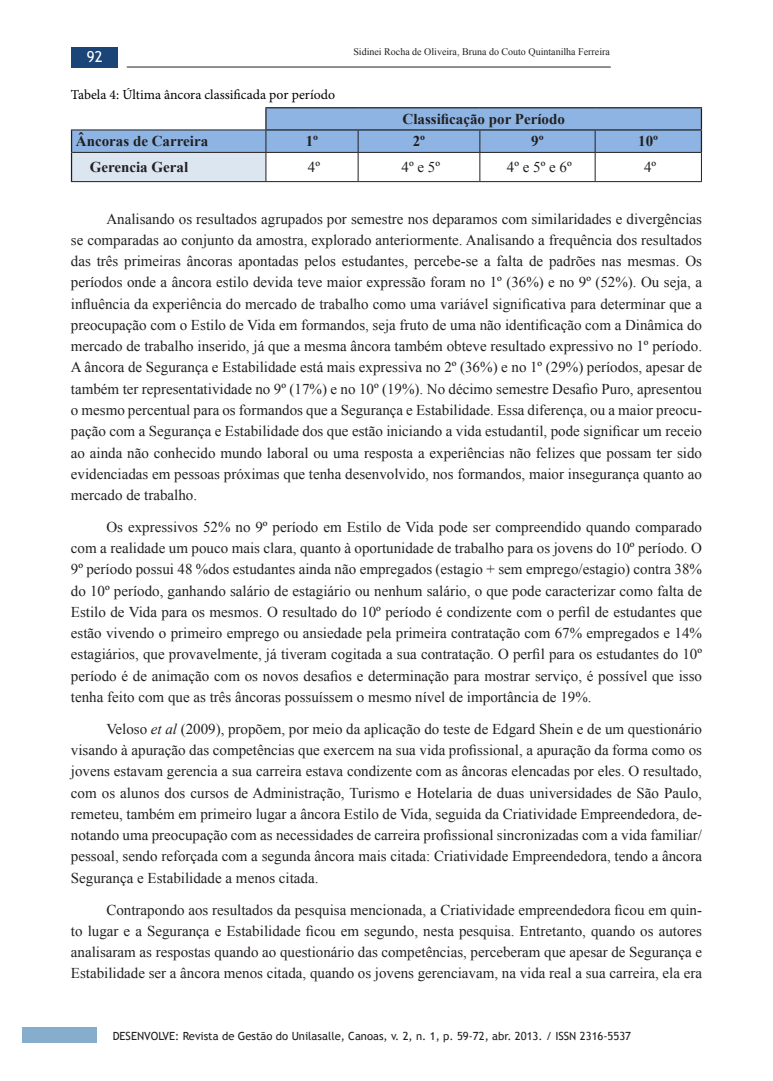
<style>
.page{position:relative;width:773px;height:1081px;background:#fff}
.page>*{position:absolute;margin:0;border:0;box-sizing:border-box;transform-origin:0 0}
.Corpo_Texto{font:15px/21.2px "Times New Roman";color:#231f20;text-align:justify}
.t1{font:700 15px "Times New Roman";color:#231f20}
.t2{font:15px "Trebuchet MS";color:#fff}
.Gráficos_Tabelas{font:13.75px "Minion Pro";color:#000}
.t3{font:11.25px "Trebuchet MS";color:#231f20}
.t4{font:10px "Times New Roman";color:#231f20}
.s1{font-style:italic}
</style>
<div class="page">
<div style="left:22px;top:1028px;width:75px;height:15px;background:#87adcc"></div>
<div style="left:72px;top:48px;width:46px;height:20px;background:#1a4576"></div>
<hr style="left:127px;top:67px;width:483px;height:1px;background:#231f20">
<hr style="left:265px;top:107px;width:93px;height:1px;background:#231f20">
<hr style="left:358px;top:107px;width:122px;height:1px;background:#231f20">
<hr style="left:480px;top:107px;width:115px;height:1px;background:#231f20">
<hr style="left:595px;top:107px;width:107px;height:1px;background:#231f20">
<hr style="left:71px;top:181px;width:195px;height:1px;background:#231f20">
<hr style="left:266px;top:181px;width:92px;height:1px;background:#231f20">
<hr style="left:358px;top:181px;width:122px;height:1px;background:#231f20">
<hr style="left:480px;top:181px;width:115px;height:1px;background:#231f20">
<hr style="left:595px;top:181px;width:106px;height:1px;background:#231f20">
<svg style="left:71px;top:108px;width:631px;height:73px"></svg>
<p class="t2" style="left:87px;top:48px;width:17px">92</p>
<p class="t4" style="left:353px;top:45px;width:258px">Sidinei Rocha de Oliveira, Bruna do Couto Quintanilha Ferreira</p>
<p class="Gráficos_Tabelas" style="left:71px;top:85px;width:266px">Tabela 4: Última âncora classificada por período</p>
<p class="t1" style="left:402px;top:109px;width:164px">Classificação por Período</p>
<p class="t1" style="left:76px;top:131px;width:134px">Âncoras de Carreira</p>
<p class="t1" style="left:306px;top:131px;width:14px">1º</p>
<p class="t1" style="left:412px;top:131px;width:14px">2º</p>
<p class="t1" style="left:531px;top:131px;width:14px">9º</p>
<p class="t1" style="left:638px;top:131px;width:21px">10º</p>
<p class="t1" style="left:90px;top:157px;width:100px">Gerencia Geral</p>
<p class="Corpo_Texto" style="left:308px;top:156px;width:14px">4º</p>
<p class="Corpo_Texto" style="left:401px;top:156px;width:40px">4º e 5º</p>
<p class="Corpo_Texto" style="left:507px;top:156px;width:66px">4º e 5º e 6º</p>
<p class="Corpo_Texto" style="left:644px;top:156px;width:14px">4º</p>
<p class="Corpo_Texto" style="left:71px;top:208px;width:632px;text-indent:35px">Analisando os resultados agrupados por semestre nos deparamos com similaridades e divergências se comparadas ao conjunto da amostra, explorado anteriormente. Analisando a frequência dos resultados das três primeiras âncoras apontadas pelos estudantes, percebe-se a falta de padrões nas mesmas. Os períodos onde a âncora estilo devida teve maior expressão foram no 1º (36%) e no 9º (52%). Ou seja, a influência da experiência do mercado de trabalho como uma variável significativa para determinar que a preocupação com o Estilo de Vida em formandos, seja fruto de uma não identificação com a Dinâmica do mercado de trabalho inserido, já que a mesma âncora também obteve resultado expressivo no 1º período.<br>A âncora de Segurança e Estabilidade está mais expressiva no 2º (36%) e no 1º (29%) períodos, apesar de também ter representatividade no 9º (17%) e no 10º (19%). No décimo semestre Desafio Puro, apresentou o mesmo percentual para os formandos que a Segurança e Estabilidade. Essa diferença, ou a maior preocu&shy;pação com a Segurança e Estabilidade dos que estão iniciando a vida estudantil, pode significar um receio ao ainda não conhecido mundo laboral ou uma resposta a experiências não felizes que possam ter sido evidenciadas em pessoas próximas que tenha desenvolvido, nos formandos, maior insegurança quanto ao mercado de trabalho.</p>
<p class="Corpo_Texto" style="left:71px;top:516px;width:632px;text-indent:35px">Os expressivos 52% no 9º período em Estilo de Vida pode ser compreendido quando comparado com a realidade um pouco mais clara, quanto à oportunidade de trabalho para os jovens do 10º período. O 9º período possui 48 %dos estudantes ainda não empregados (estagio + sem emprego/estagio) contra 38% do 10º período, ganhando salário de estagiário ou nenhum salário, o que pode caracterizar como falta de Estilo de Vida para os mesmos. O resultado do 10º período é condizente com o perfil de estudantes que estão vivendo o primeiro emprego ou ansiedade pela primeira contratação com 67% empregados e 14% estagiários, que provavelmente, já tiveram cogitada a sua contratação. O perfil para os estudantes do 10º período é de animação com os novos desafios e determinação para mostrar serviço, é possível que isso tenha feito com que as três âncoras possuíssem o mesmo nível de importância de 19%.</p>
<p class="Corpo_Texto" style="left:71px;top:718px;width:632px;text-indent:35px">Veloso <span class="s1">et al</span> (2009), propõem, por meio da aplicação do teste de Edgard Shein e de um questionário visando à apuração das competências que exercem na sua vida profissional, a apuração da forma como os jovens estavam gerencia a sua carreira estava condizente com as âncoras elencadas por eles. O resultado, com os alunos dos cursos de Administração, Turismo e Hotelaria de duas universidades de São Paulo, remeteu, também em primeiro lugar a âncora Estilo de Vida, seguida da Criatividade Empreendedora, de&shy;notando uma preocupação com as necessidades de carreira profissional sincronizadas com a vida familiar/ pessoal, sendo reforçada com a segunda âncora mais citada: Criatividade Empreendedora, tendo a âncora Segurança e Estabilidade a menos citada.</p>
<p class="Corpo_Texto" style="left:71px;top:898px;width:632px;text-indent:35px">Contrapondo aos resultados da pesquisa mencionada, a Criatividade empreendedora ficou em quin&shy;to lugar e a Segurança e Estabilidade ficou em segundo, nesta pesquisa. Entretanto, quando os autores analisaram as respostas quando ao questionário das competências, perceberam que apesar de Segurança e Estabilidade ser a âncora menos citada, quando os jovens gerenciavam, na vida real a sua carreira, ela era</p>
<p class="t3" style="left:113px;top:1029px;width:520px">DESENVOLVE: Revista de Gestão do Unilasalle, Canoas, v. 2, n. 1, p. 59-72, abr. 2013. / ISSN 2316-5537</p>
</div>
